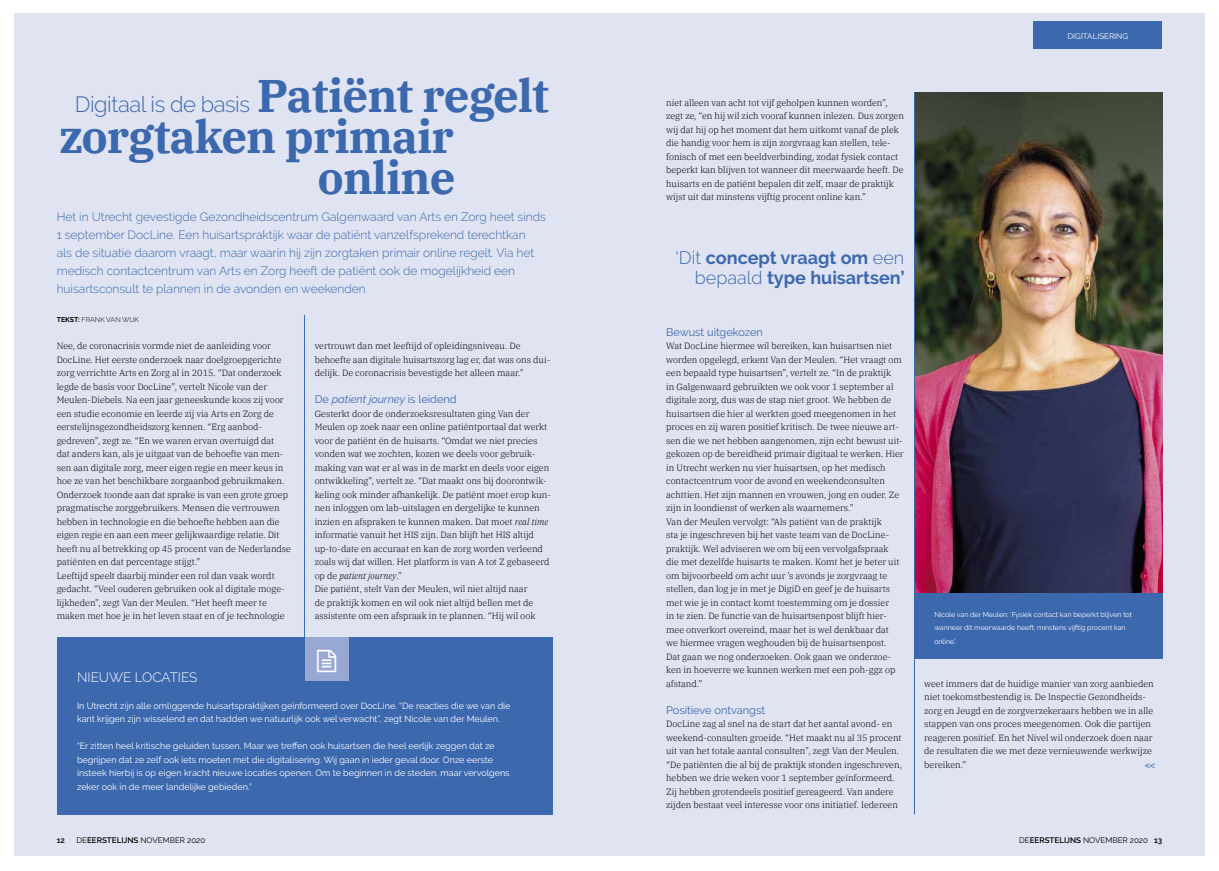
<style>
.page{position:relative;width:1219px;height:871px;background:#fff}
.page>*{position:absolute;margin:0;border:0;box-sizing:border-box;transform-origin:0 0}
.t1{font:700 45.5px "IBM Plex Serif";letter-spacing:-.02em;color:#3c68ae}
.t2{font:300 22px "Raleway";letter-spacing:-.02em;color:#3c68ae}
.t3{font:700 18px/20.2px "Raleway";color:#3c68ae;text-align:right}
.t4{font:300 13.5px "Raleway";color:#fff}
.t5{font:300 12px/18px "Raleway";color:#3c68ae}
.t6{font:11px "Raleway";color:#3c68ae}
.t7{font:italic 11px "Raleway";color:#3c68ae}
.t8{font:300 9px/13.5px "IBM Plex Serif";color:#000}
.t9{font:9px/13.5px "Raleway";color:#fff}
.t10{font:9px "Frutiger";color:#3c68ae}
.t11{font:8px "Raleway";color:#000}
.t12{font:8px "Raleway";color:#fff}
.t13{font:600 8px "Raleway";color:#000}
.t14{font:7px/13.5px "Raleway";color:#fff}
.t15{font:300 7px "Raleway";color:#000}
.s1{font-weight:700}
.s2{font-style:normal}
.s3{font-style:italic}
.s4{font-weight:300}
.s5{font-weight:600}
</style>
<div class="page">
<div style="left:14px;top:13px;width:1191px;height:842px;background:#e0e3f1"></div>
<div style="left:57px;top:636px;width:495px;height:178px;background:#3c68ae"></div>
<img style="left:915px;top:92px;width:247px;height:501px">
<hr style="left:304px;top:315px;width:1px;height:365px;background:#3c68ae">
<hr style="left:914px;top:92px;width:1px;height:722px;background:#3c68ae">
<div style="left:1033px;top:21px;width:129px;height:28px;background:#3c68ae"></div>
<div style="left:915px;top:593px;width:247px;height:65px;background:#3c68ae"></div>
<div style="left:305px;top:636px;width:44px;height:44px;background:#98a8d3"></div>
<h1 class="t1" style="left:257px;top:59px;width:293px">Patiënt regelt</h1>
<h1 class="t1" style="left:60px;top:101px;width:396px">zorgtaken primair</h1>
<h1 class="t1" style="left:318px;top:142px;width:139px">online</h1>
<p class="t5" style="left:57px;top:208px;width:491px">Het in Utrecht gevestigde Gezondheidscentrum Galgenwaard van Arts en Zorg heet sinds 1 september DocLine. Een huisartspraktijk waar de patiënt vanzelfsprekend terechtkan<br>als de situatie daarom vraagt, maar waarin hij zijn zorgtaken primair online regelt. Via het medisch contactcentrum van Arts en Zorg heeft de patiënt ook de mogelijkheid een huisartsconsult te plannen in de avonden en weekenden.</p>
<p class="t15" style="left:57px;top:315px;width:84px"><span class="s1">TEKST:</span> FRANK VAN WIJK</p>
<p class="t8" style="left:57px;top:338px;width:236px">Nee, de coronacrisis vormde niet de aanleiding voor DocLine. Het eerste onderzoek naar doelgroepgerichte zorg verrichtte Arts en Zorg al in 2015. “Dat onderzoek legde de basis voor DocLine”, vertelt Nicole van der Meulen-Diebels. Na een jaar geneeskunde koos zij voor een studie economie en leerde zij via Arts en Zorg de eerstelijnsgezondheidszorg kennen. “Erg aanbod&shy;gedreven”, zegt ze. “En we waren ervan overtuigd dat<br>dat anders kan, als je uitgaat van de behoefte van men&shy;sen aan digitale zorg, meer eigen regie en meer keus in hoe ze van het beschikbare zorgaanbod gebruikmaken.<br>Onderzoek toonde aan dat sprake is van een grote groep pragmatische zorggebruikers. Mensen die vertrouwen hebben in technologie en die behoefte hebben aan die eigen regie en aan een meer gelijkwaardige relatie. Dit heeft nu al betrekking op 45 procent van de Nederlandse patiënten en dat percentage stijgt.”<br>Leeftijd speelt daarbij minder een rol dan vaak wordt gedacht. “Veel ouderen gebruiken ook al digitale moge&shy;lijkheden”, zegt Van der Meulen. “Het heeft meer te maken met hoe je in het leven staat en of je technologie</p>
<p class="t8" style="left:315px;top:338px;width:237px">vertrouwt dan met leeftijd of opleidingsniveau. De behoefte aan digitale huisartszorg lag er, dat was ons dui&shy;delijk. De coronacrisis bevestigde het alleen maar.”</p>
<h2 class="t2" style="left:75px;top:91px;width:177px">Digitaal is de basis</h2>
<p class="t7" style="left:315px;top:393px;width:144px"><span class="s2">De</span> patient journey <span class="s2">is leidend</span></p>
<p class="t8" style="left:315px;top:406px;width:238px">Gesterkt door de onderzoeksresultaten ging Van der Meulen op zoek naar een online patiëntportaal dat werkt voor de patiënt én de huisarts. “Omdat we niet precies vonden wat we zochten, kozen we deels voor gebruik&shy;making van wat er al was in de markt en deels voor eigen ontwikkeling”, vertelt ze. “Dat maakt ons bij doorontwik&shy;keling ook minder afhankelijk. De patiënt moet erop kun&shy;nen inloggen om lab-uitslagen en dergelijke te kunnen inzien en afspraken te kunnen maken. Dat moet <span class="s3">real time </span>informatie vanuit het HIS zijn. Dan blijft het HIS altijd up-to-date en accuraat en kan de zorg worden verleend zoals wij dat willen. Het platform is van A tot Z gebaseerd op de <span class="s3">patient journey</span>.”<br>Die patiënt, stelt Van der Meulen, wil niet altijd naar<br>de praktijk komen en wil ook niet altijd bellen met de assistente om een afspraak in te plannen. “Hij wil ook</p>
<h3 class="t4" style="left:77px;top:668px;width:122px">NIEUWE LOCATIES</h3>
<p class="t9" style="left:77px;top:698px;width:435px">In Utrecht zijn alle omliggende huisartspraktijken geïnformeerd over DocLine. “De reacties die we van die kant krijgen zijn wisselend en dat hadden we natuurlijk ook wel verwacht”, zegt Nicole van der Meulen.</p>
<p class="t9" style="left:77px;top:739px;width:434px">“Er zitten heel kritische geluiden tussen. Maar we treffen ook huisartsen die heel eerlijk zeggen dat ze begrijpen dat ze zelf ook iets moeten met die digitalisering. Wij gaan in ieder geval door. Onze eerste insteek hierbij is op eigen kracht nieuwe locaties openen. Om te beginnen in de steden, maar vervolgens zeker ook in de meer landelijke gebieden.”</p>
<p class="t12" style="left:1067px;top:32px;width:62px">DIGITALISERING</p>
<p class="t8" style="left:666px;top:95px;width:239px">niet alleen van acht tot vijf geholpen kunnen worden”, zegt ze, “en hij wil zich vooraf kunnen inlezen. Dus zorgen wij dat hij op het moment dat hem uitkomt vanaf de plek die handig voor hem is zijn zorgvraag kan stellen, tele&shy;fonisch of met een beeldverbinding, zodat fysiek contact beperkt kan blijven tot wanneer dit meerwaarde heeft. De huisarts en de patiënt bepalen dit zelf, maar de praktijk wijst uit dat minstens vijftig procent online kan.”</p>
<h3 class="t3" style="left:676px;top:248px;width:231px"><span class="s4">‘Dit</span> concept vraagt om <span class="s4">een bepaald</span> type huisartsen’</h3>
<p class="t6" style="left:666px;top:325px;width:98px">Bewust uitgekozen</p>
<p class="t8" style="left:666px;top:338px;width:239px">Wat DocLine hiermee wil bereiken, kan huisartsen niet worden opgelegd, erkent Van der Meulen. “Het vraagt om een bepaald type huisartsen”, vertelt ze. “In de praktijk<br>in Galgenwaard gebruikten we ook voor 1 september al digitale zorg, dus was de stap niet groot. We hebben de huisartsen die hier al werkten goed meegenomen in het proces en zij waren positief kritisch. De twee nieuwe art&shy;sen die we net hebben aangenomen, zijn echt bewust uit&shy;gekozen op de bereidheid primair digitaal te werken. Hier in Utrecht werken nu vier huisartsen, op het medisch contactcentrum voor de avond en weekendconsulten achttien. Het zijn mannen en vrouwen, jong en ouder. Ze zijn in loondienst of werken als waarnemers.”<br>Van der Meulen vervolgt: “Als patiënt van de praktijk<br>sta je ingeschreven bij het vaste team van de DocLine&shy;praktijk. Wel adviseren we om bij een vervolgafspraak die met dezelfde huisarts te maken. Komt het je beter uit om bijvoorbeeld om acht uur ’s avonds je zorgvraag te stellen, dan log je in met je DigiD en geef je de huisarts met wie je in contact komt toestemming om je dossier<br>in te zien. De functie van de huisartsenpost blijft hier&shy;mee onverkort overeind, maar het is wel denkbaar dat<br>we hiermee vragen weghouden bij de huisartsenpost.<br>Dat gaan we nog onderzoeken. Ook gaan we onderzoe&shy;ken in hoeverre we kunnen werken met een poh-ggz op afstand.”</p>
<p class="t6" style="left:666px;top:703px;width:100px">Positieve ontvangst</p>
<p class="t8" style="left:666px;top:716px;width:237px">DocLine zag al snel na de start dat het aantal avond- en weekend-consulten groeide. “Het maakt nu al 35 procent uit van het totale aantal consulten”, zegt Van der Meulen. “De patiënten die al bij de praktijk stonden ingeschreven, hebben we drie weken voor 1 september geïnformeerd.<br>Zij hebben grotendeels positief gereageerd. Van andere zijden bestaat veel interesse voor ons initiatief. Iedereen</p>
<p class="t14" style="left:934px;top:607px;width:199px">Nicole van der Meulen: ‘Fysiek contact kan beperkt blijven tot wanneer dit meerwaarde heeft; minstens vijftig procent kan online’.</p>
<p class="t8" style="left:924px;top:676px;width:231px">weet immers dat de huidige manier van zorg aanbieden niet toekomstbestendig is. De Inspectie Gezondheids&shy;zorg en Jeugd en de zorgverzekeraars hebben we in alle stappen van ons proces meegenomen. Ook die partijen reageren positief. En het Nivel wil onderzoek doen naar de resultaten die we met deze vernieuwende werkwijze bereiken.”</p>
<p class="t10" style="left:1145px;top:759px;width:12px">&lt;&lt;</p>
<p class="t13" style="left:57px;top:834px;width:10px">12</p>
<p class="t11" style="left:77px;top:834px;width:130px">DE<span class="s5">EERSTELIJNS</span> NOVEMBER 2020</p>
<p class="t11" style="left:1019px;top:834px;width:145px">DE<span class="s5">EERSTELIJNS</span> NOVEMBER 2020 <span class="s5">13</span></p>
</div>
